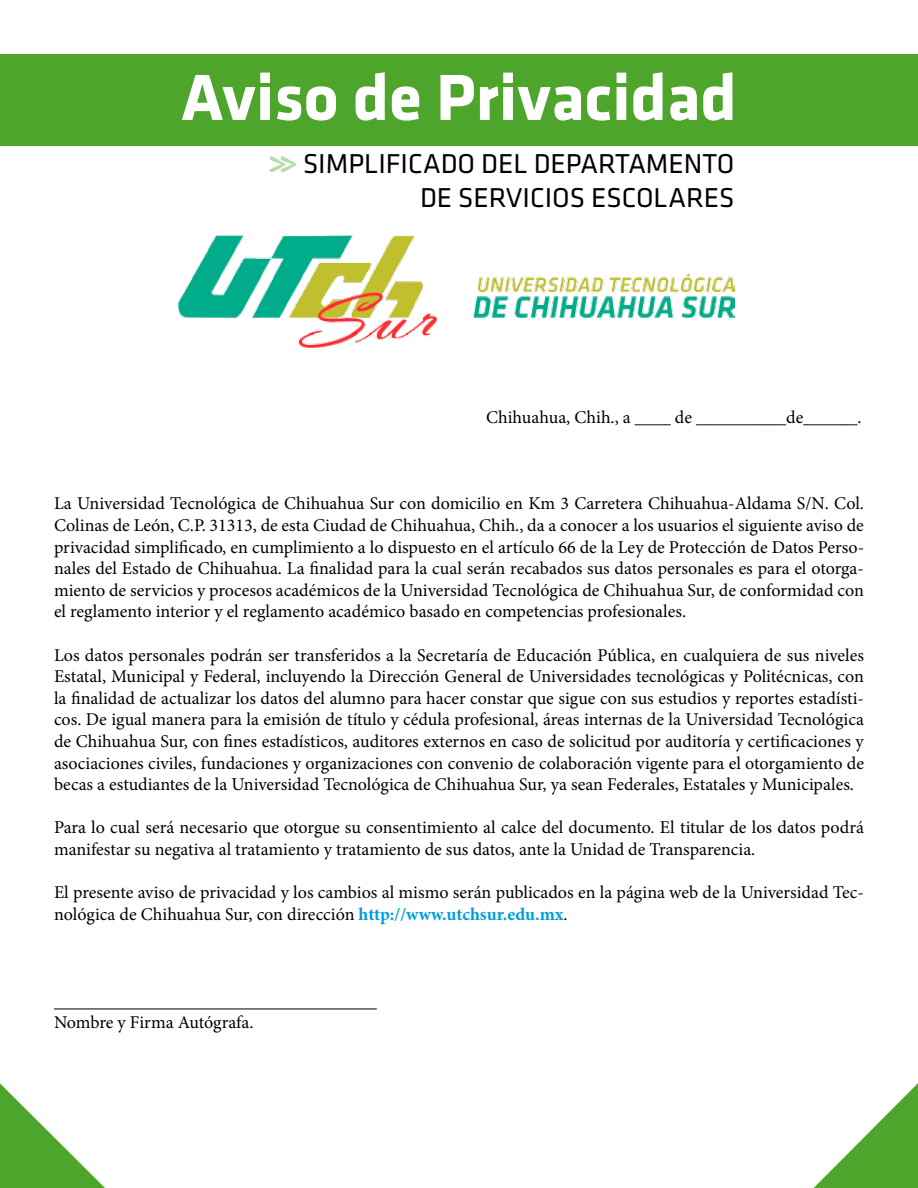
<style>
.page{position:relative;width:918px;height:1188px;background:#fff}
.page>*{position:absolute;margin:0;border:0;box-sizing:border-box;transform-origin:0 0}
.t1{font:700 67.5px "Klavika";color:#fff}
.t2{font:28.35px/34px "Klavika";color:#000;text-align:right}
.t3{font:18px/21.6px "Minion Pro";color:#000;text-align:justify}
.s1{font-family:"Kefa";font-weight:700;font-size:33.75px;color:#4ea52b}
.s2{font-weight:700;color:#009cde}
</style>
<div class="page">
<div style="left:0;top:54px;width:918px;height:91px;background:#4ea52b"></div>
<img style="left:179px;top:235px;width:556px;height:113px">
<svg style="left:0;top:1083px;width:105px;height:105px"></svg>
<svg style="left:814px;top:1083px;width:104px;height:105px"></svg>
<hr style="left:54px;top:1009px;width:323px;height:1px;background:#000">
<h1 class="t1" style="left:181px;top:61px;width:557px">Aviso de Privacidad</h1>
<h2 class="t2" style="left:266px;top:148px;width:470px"><span class="s1">&gt;&gt;</span>SIMPLIFICADO DEL DEPARTAMENTO<br>DE SERVICIOS ESCOLARES</h2>
<p class="t3" style="left:486px;top:406px;width:377px">Chihuahua, Chih., a ____ de __________de______.</p>
<p class="t3" style="left:54px;top:493px;width:812px">La Universidad Tecnológica de Chihuahua Sur con domicilio en Km 3 Carretera Chihuahua-Aldama S/N. Col.<br>Colinas de León, C.P. 31313, de esta Ciudad de Chihuahua, Chih., da a conocer a los usuarios el siguiente aviso de privacidad simplificado, en cumplimiento a lo dispuesto en el artículo 66 de la Ley de Protección de Datos Perso&shy;nales del Estado de Chihuahua. La finalidad para la cual serán recabados sus datos personales es para el otorga&shy;miento de servicios y procesos académicos de la Universidad Tecnológica de Chihuahua Sur, de conformidad con el reglamento interior y el reglamento académico basado en competencias profesionales.</p>
<p class="t3" style="left:54px;top:644px;width:812px">Los datos personales podrán ser transferidos a la Secretaría de Educación Pública, en cualquiera de sus niveles Estatal, Municipal y Federal, incluyendo la Dirección General de Universidades tecnológicas y Politécnicas, con la finalidad de actualizar los datos del alumno para hacer constar que sigue con sus estudios y reportes estadísti&shy;cos. De igual manera para la emisión de título y cédula profesional, áreas internas de la Universidad Tecnológica de Chihuahua Sur, con fines estadísticos, auditores externos en caso de solicitud por auditoría y certificaciones y asociaciones civiles, fundaciones y organizaciones con convenio de colaboración vigente para el otorgamiento de becas a estudiantes de la Universidad Tecnológica de Chihuahua Sur, ya sean Federales, Estatales y Municipales.</p>
<p class="t3" style="left:54px;top:817px;width:811px">Para lo cual será necesario que otorgue su consentimiento al calce del documento. El titular de los datos podrá manifestar su negativa al tratamiento y tratamiento de sus datos, ante la Unidad de Transparencia.</p>
<p class="t3" style="left:54px;top:882px;width:812px">El presente aviso de privacidad y los cambios al mismo serán publicados en la página web de la Universidad Tec&shy;nológica de Chihuahua Sur, con dirección <span class="s2">http://www.utchsur.edu.mx</span>.</p>
<p class="t3" style="left:54px;top:1011px;width:201px">Nombre y Firma Autógrafa.</p>
</div>
